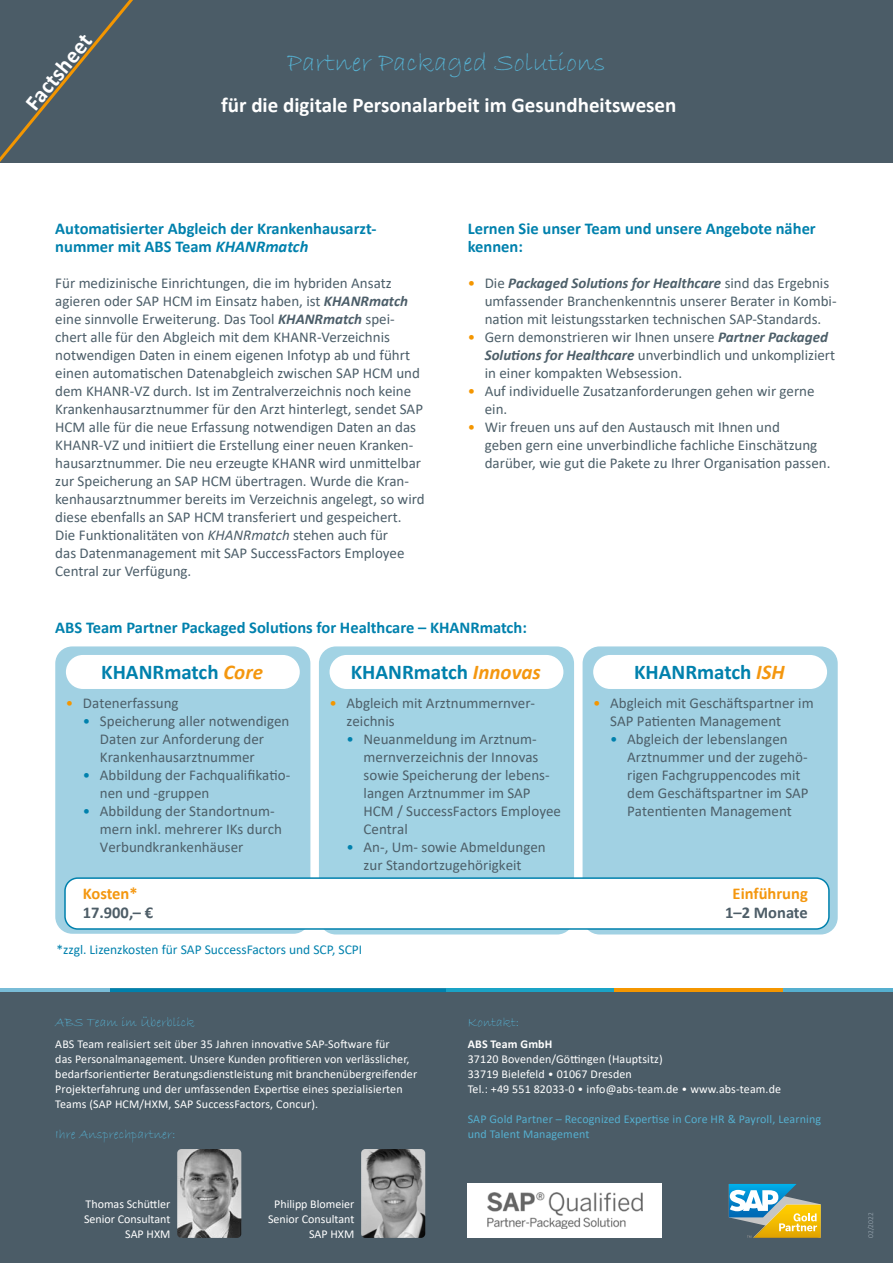
<style>
.page{position:relative;width:893px;height:1263px;background:#fff}
.page>*{position:absolute;margin:0;border:0;box-sizing:border-box;transform-origin:0 0}
.Ü1_Titel_Bradley_bla{font:27px "Bradley Hand ITC";color:#55afcf}
.t1{font:700 22.5px "Calibri";color:#fff}
.Ü2_Titel_im_Header_w{font:700 21px "Calibri";color:#fff}
.t2{font:700 21px "Calibri";color:#0081ad}
.Absatzüberschrift_bl{font:700 16.5px/18px "Calibri";color:#0081ad}
.t3{font:700 16.5px "Calibri";color:#4d5d67}
.t4{font:700 16.5px "Calibri";color:#f4970f}
.t5{font:15px/18px "Calibri";color:#4d5f69}
.Lauftext_grau_10_auf{font:15px/18px "Calibri";color:#4c5e69}
.t6{font:13.5px "Calibri";color:#0081ad}
.Lauftext_grau_10_auf-2{font:13.5px "Bradley Hand ITC";color:#55afcf}
.Ansprechpartner_Name{font:12px/15px "Calibri";letter-spacing:.01em;color:#fff}
.t7{font:12px/15px "Calibri";letter-spacing:.01em;color:#55afcf}
.t8{font:700 12px "Calibri";letter-spacing:.01em;color:#fff}
.t9{font:300 7.5px "Calibri";color:#a1aeb8}
.s1{font-style:italic}
.s2{font-weight:700;font-style:italic}
.s3{color:#f49600}
.s4{font-style:italic;color:#f4970f}
.s5{color:#0081ad}
.s6{font-weight:300}
</style>
<div class="page">
<div style="left:0;top:0;width:893px;height:163px;background:#4b5c67"></div>
<div style="left:0;top:992px;width:893px;height:271px;background:#4b5c67"></div>
<svg style="left:110px;top:988px;width:336px;height:4px"></svg>
<hr style="left:0;top:988px;width:110px;height:4px;background:#79bcd7">
<hr style="left:782px;top:988px;width:111px;height:4px;background:#55afcf">
<hr style="left:446px;top:988px;width:168px;height:4px;background:#1aa3c6">
<hr style="left:614px;top:988px;width:168px;height:4px;background:#f49600">
<svg style="left:0;top:0;width:133px;height:162px"></svg>
<svg style="left:729px;top:1184px;width:92px;height:54px;background:#99aa84"></svg>
<div style="left:468px;top:1184px;width:194px;height:54px;background:#fff"></div>
<img style="left:488px;top:1193px;width:154px;height:36px">
<div style="left:583px;top:646px;width:255px;height:288px;background:#a1d1e3;border-radius:17px"></div>
<div style="left:593px;top:655px;width:234px;height:34px;background:#fff;border-radius:17px"></div>
<div style="left:319px;top:646px;width:255px;height:288px;background:#a2d3e4;border-radius:17px"></div>
<div style="left:330px;top:655px;width:233px;height:34px;background:#fff;border-radius:17px"></div>
<div style="left:55px;top:646px;width:255px;height:288px;background:#a1d1e3;border-radius:17px"></div>
<div style="left:66px;top:655px;width:234px;height:34px;background:#fff;border-radius:17px"></div>
<div style="left:65px;top:878px;width:764px;height:51px;background:#fff;border-radius:13px"></div>
<div style="left:64px;top:877px;width:766px;height:53px;border:2px solid #0081ad;border-radius:13px"></div>
<img style="left:361px;top:1149px;width:64px;height:89px">
<img style="left:177px;top:1149px;width:64px;height:89px">
<h2 class="t1" style="left:17px;top:97px;width:93px;rotate:-51deg">Factsheet</h2>
<p class="Ü1_Titel_Bradley_bla" style="left:287px;top:45px;width:320px">Partner Packaged Solutions</p>
<p class="Ü2_Titel_im_Header_w" style="left:221px;top:90px;width:457px">für die digitale Personalarbeit im Gesundheitswesen</p>
<p class="Absatzüberschrift_bl" style="left:55px;top:219px;width:323px">Automatisierter Abgleich der Krankenhausarzt&shy;nummer mit ABS Team <span class="s1">KHANRmatch</span></p>
<p class="Lauftext_grau_10_auf" style="left:55px;top:274px;width:371px">Für medizinische Einrichtungen, die im hybriden Ansatz agieren oder SAP HCM im Einsatz haben, ist <span class="s2">KHANRmatch </span>eine sinnvolle Erweiterung. Das Tool <span class="s2">KHANRmatch</span> spei&shy;chert alle für den Abgleich mit dem KHANR-Verzeichnis notwendigen Daten in einem eigenen Infotyp ab und führt einen automatischen Datenabgleich zwischen SAP HCM und dem KHANR-VZ durch. Ist im Zentralverzeichnis noch keine Krankenhausarztnummer für den Arzt hinterlegt, sendet SAP HCM alle für die neue Erfassung notwendigen Daten an das KHANR-VZ und initiiert die Erstellung einer neuen Kranken&shy;hausarztnummer. Die neu erzeugte KHANR wird unmittelbar zur Speicherung an SAP HCM übertragen. Wurde die Kran&shy;kenhausarztnummer bereits im Verzeichnis angelegt, so wird diese ebenfalls an SAP HCM transferiert und gespeichert.<br>Die Funktionalitäten von <span class="s1">KHANRmatch</span> stehen auch für<br>das Datenmanagement mit SAP SuccessFactors Employee Central zur Verfügung.</p>
<p class="Absatzüberschrift_bl" style="left:468px;top:219px;width:350px">Lernen Sie unser Team und unsere Angebote näher kennen:</p>
<p class="t5" style="left:485px;top:274px;width:353px;text-indent:-17px"><span class="s3">•</span> Die <span class="s2">Packaged Solutions for Healthcare</span> sind das Ergebnis umfassender Branchenkenntnis unserer Berater in Kombi&shy;nation mit leistungsstarken technischen SAP-Standards.</p>
<p class="t5" style="left:485px;top:328px;width:352px;text-indent:-17px"><span class="s3">•</span> Gern demonstrieren wir Ihnen unsere <span class="s2">Partner Packaged<br>Solutions for Healthcare</span> unverbindlich und unkompliziert in einer kompakten Websession.</p>
<p class="t5" style="left:485px;top:382px;width:331px;text-indent:-17px"><span class="s3">•</span> Auf individuelle Zusatzanforderungen gehen wir gerne ein.</p>
<p class="t5" style="left:485px;top:418px;width:347px;text-indent:-17px"><span class="s3">•</span> Wir freuen uns auf den Austausch mit Ihnen und<br>geben gern eine unverbindliche fachliche Einschätzung darüber, wie gut die Pakete zu Ihrer Organisation passen.</p>
<p class="Absatzüberschrift_bl" style="left:55px;top:618px;width:473px">ABS Team Partner Packaged Solutions for Healthcare – KHANRmatch:</p>
<p class="t2" style="left:101px;top:657px;width:163px">KHANRmatch <span class="s4">Core</span></p>
<p class="t2" style="left:351px;top:657px;width:192px">KHANRmatch <span class="s4">Innovas</span></p>
<p class="t2" style="left:634px;top:657px;width:152px">KHANRmatch <span class="s4">ISH</span></p>
<p class="t5" style="left:66px;top:693px;width:114px"><span class="s3">•</span> Datenerfassung</p>
<p class="t5" style="left:100px;top:711px;width:191px;text-indent:-17px"><span class="s5">•</span> Speicherung aller notwendigen<br>Daten zur Anforderung der<br>Krankenhausarztnummer</p>
<p class="t5" style="left:100px;top:765px;width:192px;text-indent:-17px"><span class="s5">•</span> Abbildung der Fachqualifikatio&shy;nen und -gruppen</p>
<p class="t5" style="left:100px;top:801px;width:184px;text-indent:-17px"><span class="s5">•</span> Abbildung der Standortnum&shy;mern inkl. mehrerer IKs durch<br>Verbundkrankenhäuser</p>
<p class="t5" style="left:347px;top:693px;width:190px;text-indent:-17px"><span class="s3">•</span> Abgleich mit Arztnummernver&shy;zeichnis</p>
<p class="t5" style="left:364px;top:729px;width:199px;text-indent:-17px"><span class="s5">•</span> Neuanmeldung im Arztnum&shy;mernverzeichnis der Innovas sowie Speicherung der lebens&shy;langen Arztnummer im SAP<br>HCM / SuccessFactors Employee<br>Central</p>
<p class="t5" style="left:347px;top:837px;width:201px;text-align:center"><span class="s5">•</span> An-, Um- sowie Abmeldungen zur Standortzugehörigkeit</p>
<p class="t5" style="left:610px;top:693px;width:205px;text-indent:-17px"><span class="s3">•</span> Abgleich mit Geschäftspartner im<br>SAP Patienten Management</p>
<p class="t5" style="left:627px;top:729px;width:183px;text-indent:-17px"><span class="s5">•</span> Abgleich der lebenslangen<br>Arztnummer und der zugehö&shy;rigen Fachgruppencodes mit dem Geschäftspartner im SAP<br>Patentienten Management</p>
<p class="t4" style="left:83px;top:882px;width:56px">Kosten*</p>
<p class="t4" style="left:733px;top:882px;width:77px">Einführung</p>
<p class="t3" style="left:83px;top:901px;width:72px">17.900,– €</p>
<p class="t3" style="left:725px;top:901px;width:84px">1–2 Monate</p>
<p class="t6" style="left:56px;top:940px;width:307px">*zzgl. Lizenzkosten für SAP SuccessFactors und SCP, SCPI</p>
<p class="Lauftext_grau_10_auf-2" style="left:55px;top:1013px;width:141px">ABS Team im Überblick</p>
<p class="Ansprechpartner_Name" style="left:55px;top:1036px;width:363px">ABS Team realisiert seit über 35 Jahren innovative SAP-Software für<br>das Personalmanagement. Unsere Kunden profitieren von verlässlicher, bedarfsorientierter Beratungsdienstleistung mit branchenübergreifender Projekterfahrung und der umfassenden Expertise eines spezialisierten Teams (SAP HCM/HXM, SAP SuccessFactors, Concur).</p>
<p class="Lauftext_grau_10_auf-2" style="left:55px;top:1125px;width:122px">Ihre Ansprechpartner:</p>
<p class="Ansprechpartner_Name" style="left:84px;top:1196px;width:88px;text-align:right">Thomas Schüttler<br>Senior Consultant<br>SAP HXM</p>
<p class="Ansprechpartner_Name" style="left:274px;top:1196px;width:82px">Philipp Blomeier</p>
<p class="Ansprechpartner_Name" style="left:268px;top:1211px;width:88px;text-align:right">Senior Consultant<br>SAP HXM</p>
<p class="Lauftext_grau_10_auf-2" style="left:468px;top:1013px;width:53px">Kontakt:</p>
<p class="t8" style="left:468px;top:1035px;width:86px">ABS Team GmbH</p>
<p class="Ansprechpartner_Name" style="left:468px;top:1051px;width:315px">37120 Bovenden/Göttingen (Hauptsitz)<br>33719 Bielefeld <span class="s6">•</span> 01067 Dresden<br>Tel.: +49 551 82033-0 <span class="s6">•</span> info@abs-team.de <span class="s6">•</span> www.abs-team.de</p>
<p class="t7" style="left:468px;top:1111px;width:355px">SAP Gold Partner – Recognized Expertise in Core HR &amp; Payroll, Learning und Talent Management</p>
<p class="t9" style="left:866px;top:1238px;width:27px;rotate:-90deg">02/2022</p>
</div>
